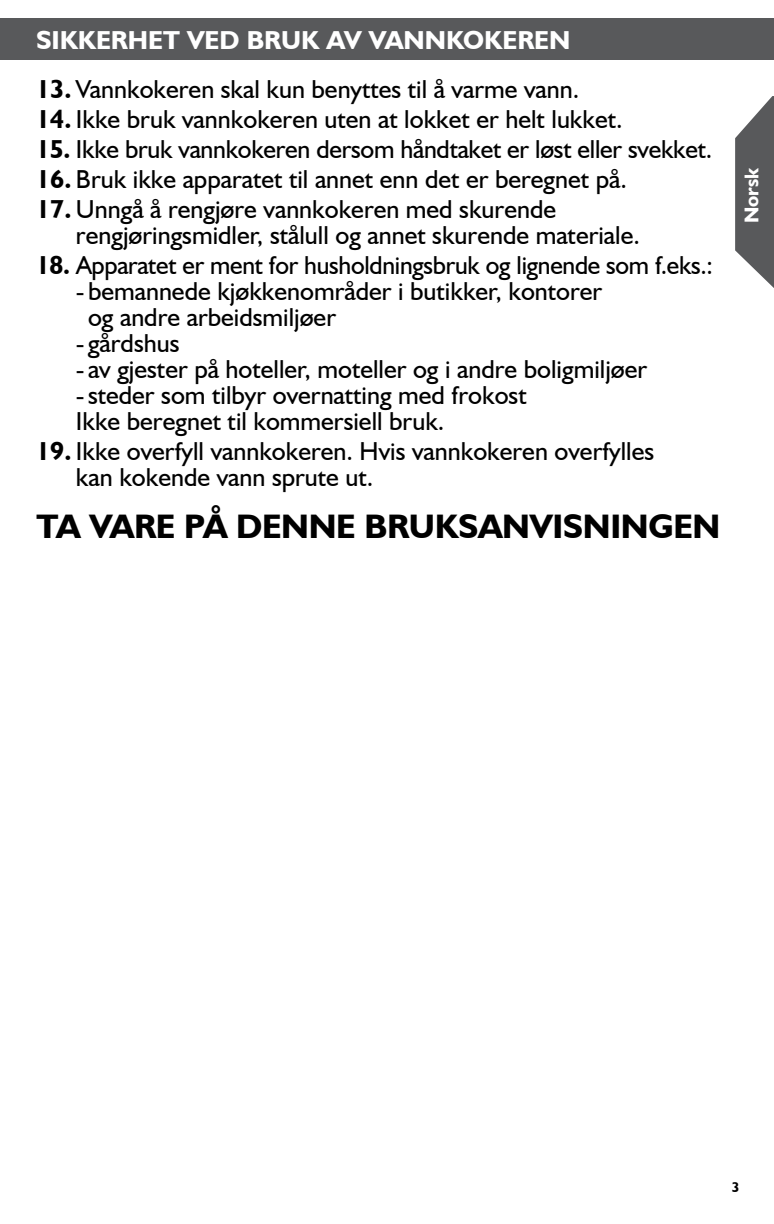
<style>
.page{position:relative;width:774px;height:1224px;background:#fff}
.page>*{position:absolute;margin:0;border:0;box-sizing:border-box;transform-origin:0 0}
.t1{font:700 34px "Humanist 521 BT";letter-spacing:-.01em;color:#000}
.t2{font:26px/26px "Humanist 521 BT";color:#000}
.t3{font:700 26px "Humanist 521 BT";color:#fff}
.t4{font:700 20px "Humanist 521 BT";color:#fff}
.t5{font:700 14px "Humanist 521 BT";color:#000}
.s1{font-weight:700}
</style>
<div class="page">
<svg style="left:735px;top:96px;width:39px;height:192px"></svg>
<div style="left:0;top:18px;width:774px;height:42px;background:#58595b"></div>
<p class="t3" style="left:36px;top:24px;width:536px">SI KKERHET VED BRUK AV VANNKOKEREN</p>
<p class="t2" style="left:36px;top:75px;width:545px"><span class="s1">13.</span> Vannkokeren skal kun benyttes til å varme vann.</p>
<p class="t2" style="left:36px;top:105px;width:588px"><span class="s1">14.</span> Ikke bruk vannkokeren uten at lokket er helt lukket.</p>
<p class="t2" style="left:36px;top:135px;width:678px"><span class="s1">15.</span> Ikke bruk vannkokeren dersom håndtaket er løst eller svekket.</p>
<p class="t2" style="left:36px;top:165px;width:593px"><span class="s1">16.</span> Bruk ikke apparatet til annet enn det er beregnet på.</p>
<p class="t2" style="left:76px;top:195px;width:565px;text-indent:-40px"><span class="s1">17.</span> Unngå å rengjøre vannkokeren med skurende rengjøringsmidler, stålull og annet skurende materiale.</p>
<p class="t2" style="left:36px;top:251px;width:679px"><span class="s1">18.</span> Apparatet er ment for husholdningsbruk og lignende som f.eks.:</p>
<p class="t2" style="left:76px;top:277px;width:528px">-bemannede kjøkkenområder i butikker, kontorer</p>
<p class="t2" style="left:88px;top:303px;width:250px">og andre arbeidsmiljøer</p>
<p class="t2" style="left:76px;top:329px;width:105px">- gårdshus</p>
<p class="t2" style="left:76px;top:355px;width:573px">- av gjester på hoteller, moteller og i andre boligmiljøer -steder som tilbyr overnatting med frokost<br>Ikke beregnet til kommersiell bruk.</p>
<p class="t2" style="left:76px;top:437px;width:580px;text-indent:-40px"><span class="s1">19.</span> Ikke overfyll vannkokeren. Hvis vannkokeren overfylles kan kokende vann sprute ut.</p>
<h1 class="t1" style="left:36px;top:505px;width:76px">TA VARE</h1>
<h1 class="t1" style="left:184px;top:505px;width:77px">PÅ DENNE</h1>
<h1 class="t1" style="left:364px;top:505px;width:25px">BRUKSANV</h1>
<h1 class="t1" style="left:552px;top:505px;width:144px">ISNINGEN</h1>
<p class="t4" style="left:739px;top:223px;width:57px;rotate:-90deg">NORSK</p>
<p class="t5" style="left:732px;top:1178px;width:9px">3</p>
</div>
